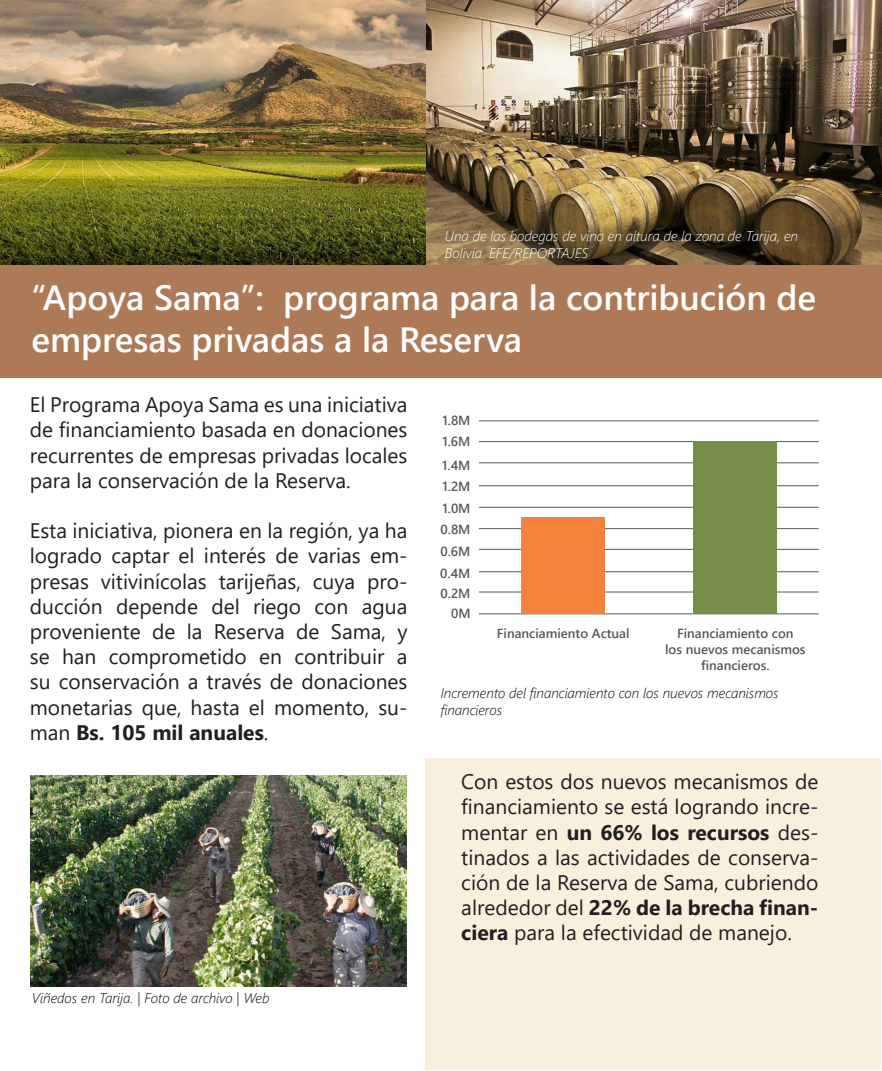
<style>
.page{position:relative;width:882px;height:1071px;background:#fff}
.page>*{position:absolute;margin:0;border:0;box-sizing:border-box;transform-origin:0 0}
.t1{font:600 35px/42px "Segoe UI";color:#fff}
.t2{font:21px/25.2px "Segoe UI";color:#231f20;text-align:justify}
.t3{font:italic 300 14px/16.8px "Segoe UI";color:#000}
.t4{font:italic 300 14px/16.8px "Segoe UI";color:#fff}
.t5{font:600 13.12px/21.7px "Segoe UI";color:#57585a;text-align:center}
.s1{font-weight:700}
</style>
<div class="page">
<div style="left:425px;top:758px;width:456px;height:312px;background:#f8efdc"></div>
<hr style="left:0;top:710px;width:1px;height:361px;background:#4274ba">
<img style="left:31px;top:775px;width:376px;height:211px">
<img style="left:0;top:0;width:881px;height:265px">
<div style="left:0;top:265px;width:882px;height:113px;background:#ae7956"></div>
<hr style="left:479px;top:421px;width:340px;height:1px;background:#57585a">
<hr style="left:479px;top:441px;width:340px;height:1px;background:#57585a">
<hr style="left:479px;top:463px;width:340px;height:1px;background:#57585a">
<hr style="left:479px;top:485px;width:340px;height:1px;background:#57585a">
<hr style="left:479px;top:507px;width:340px;height:1px;background:#57585a">
<hr style="left:479px;top:528px;width:340px;height:1px;background:#57585a">
<hr style="left:479px;top:549px;width:340px;height:1px;background:#57585a">
<hr style="left:479px;top:571px;width:340px;height:1px;background:#57585a">
<hr style="left:479px;top:592px;width:340px;height:1px;background:#57585a">
<hr style="left:479px;top:614px;width:340px;height:1px;background:#57585a">
<div style="left:522px;top:517px;width:83px;height:97px;background:#f2823c"></div>
<div style="left:694px;top:442px;width:83px;height:172px;background:#778e49"></div>
<p class="t4" style="left:445px;top:225px;width:355px">Una de las bodegas de vino en altura de la zona de Tarija, en<br>Bolivia. EFE/REPORTAJES</p>
<h1 class="t1" style="left:32px;top:273px;width:786px">“Apoya Sama”: programa para la contribución de empresas privadas a la Reserva</h1>
<p class="t2" style="left:30px;top:390px;width:379px">El Programa Apoya Sama es una iniciativa de financiamiento basada en donaciones recurrentes de empresas privadas locales para la conservación de la Reserva.</p>
<p class="t2" style="left:30px;top:516px;width:379px">Esta iniciativa, pionera en la región, ya ha logrado captar el interés de varias em&shy;presas vitivinícolas tarijeñas, cuya pro&shy;ducción depende del riego con agua proveniente de la Reserva de Sama, y se han comprometido en contribuir a su conservación a través de donaciones monetarias que, hasta el momento, su&shy;man <span class="s1">Bs. 105 mil anuales</span>.</p>
<p class="t3" style="left:32px;top:987px;width:239px">Viñedos en Tarija. | Foto de archivo | Web</p>
<p class="t5" style="left:443px;top:409px;width:30px;text-align:left">1.8M<br>1.6M</p>
<p class="t5" style="left:440px;top:453px;width:32px;text-align:justify">1.4M 1.2M 1.0M 0.8M 0.6M 0.4M</p>
<p class="t5" style="left:441px;top:582px;width:31px;line-height:20.3px;text-align:right">0.2M<br>0M</p>
<p class="t5" style="left:497px;top:622px;width:134px">Financiamiento Actual</p>
<p class="t5" style="left:665px;top:625px;width:142px;line-height:15.8px">Financiamiento con<br>los nuevos mecanismos financieros.</p>
<p class="t3" style="left:441px;top:682px;width:339px">Incremento del financiamiento con los nuevos mecanismos financieros</p>
<p class="t2" style="left:461px;top:767px;width:359px">Con estos dos nuevos mecanismos de financiamiento se está logrando incre&shy;mentar en <span class="s1">un 66% los recursos</span> des&shy;tinados a las actividades de conserva&shy;ción de la Reserva de Sama, cubriendo alrededor del <span class="s1">22% de la brecha finan&shy;ciera</span> para la efectividad de manejo.</p>
</div>
